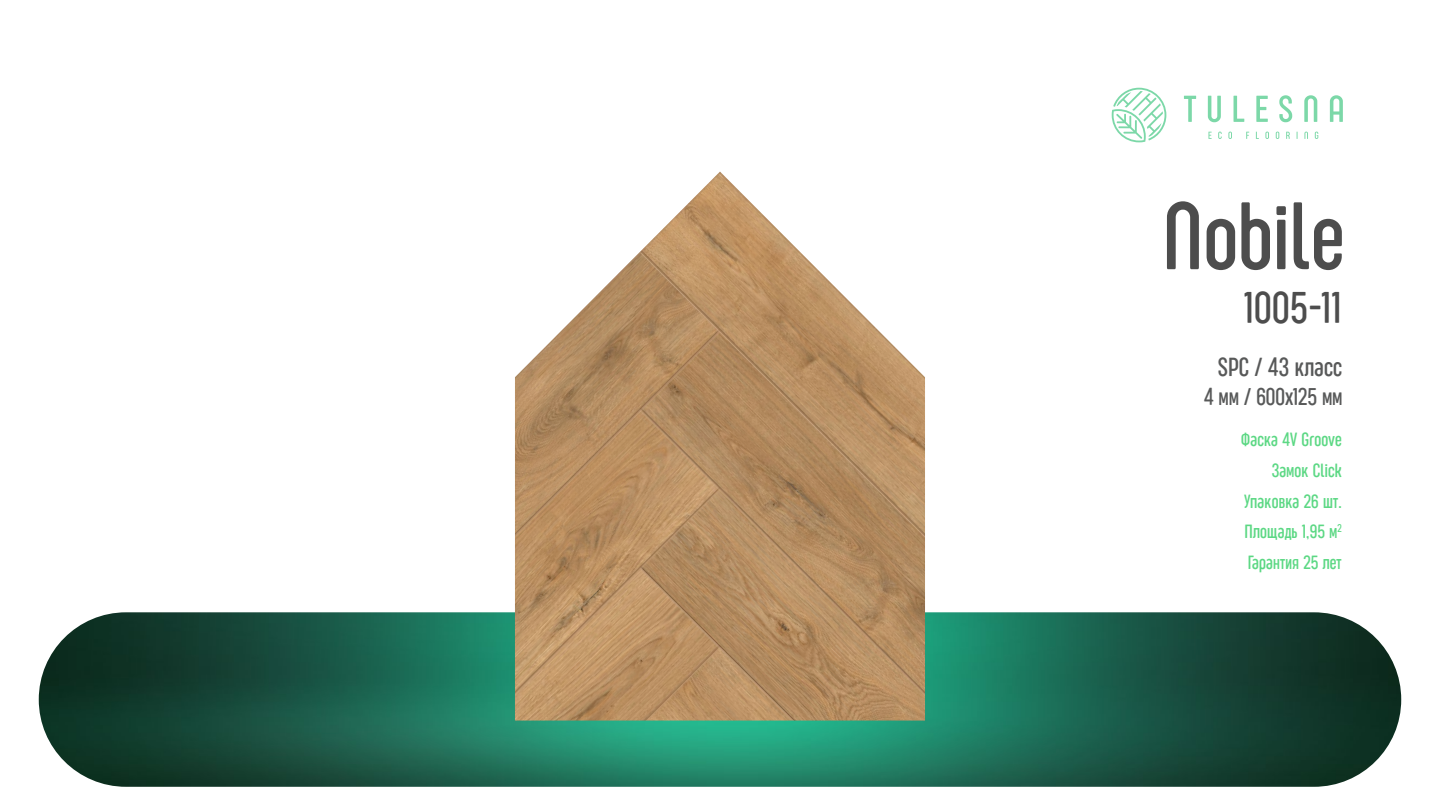
<style>
.page{position:relative;width:1440px;height:810px;background:#fff}
.page>*{position:absolute;margin:0;border:0;box-sizing:border-box;transform-origin:0 0}
.t1{font:300 99px "Sugo Pro Display";letter-spacing:.01em;color:#4d4d4d;scale:.96 1}
.t2{font:300 46.28px "Sugo Pro Display";letter-spacing:.01em;color:#4d4d4d;scale:.96 1}
.t3{font:300 27.22px "Sugo Pro Display";letter-spacing:.01em;color:#585959;scale:.96 1}
.t4{font:300 25.2px "Sugo Pro Display";color:#585959;scale:.96 1}
.t5{font:300 19.95px/30.8px "Sugo Pro Display";letter-spacing:.01em;color:#5cd884;text-align:right;scale:.96 1}
</style>
<div class="page">
<img style="left:39px;top:612px;width:1362px;height:175px;border-radius:87px">
<svg style="left:1112px;top:88px;width:54px;height:54px"></svg>
<svg style="left:1208px;top:132px;width:4px;height:7px"></svg>
<svg style="left:1218px;top:132px;width:4px;height:7px"></svg>
<svg style="left:1228px;top:132px;width:4px;height:7px"></svg>
<svg style="left:1246px;top:132px;width:3px;height:7px"></svg>
<svg style="left:1265px;top:132px;width:4px;height:7px"></svg>
<svg style="left:1276px;top:132px;width:3px;height:7px"></svg>
<svg style="left:1286px;top:132px;width:4px;height:7px"></svg>
<svg style="left:1304px;top:132px;width:4px;height:7px"></svg>
<svg style="left:1315px;top:132px;width:3px;height:7px"></svg>
<svg style="left:1184px;top:96px;width:12px;height:26px"></svg>
<svg style="left:1208px;top:96px;width:13px;height:26px"></svg>
<svg style="left:1234px;top:96px;width:10px;height:26px"></svg>
<svg style="left:1256px;top:96px;width:12px;height:26px"></svg>
<svg style="left:1279px;top:95px;width:13px;height:27px"></svg>
<svg style="left:1304px;top:95px;width:13px;height:27px"></svg>
<svg style="left:1330px;top:95px;width:13px;height:27px"></svg>
<img style="left:515px;top:172px;width:410px;height:549px">
<h1 class="t1" style="left:1163px;top:180px;width:190px">Nobile</h1>
<h2 class="t2" style="left:1244px;top:282px;width:103px">1005-11</h2>
<h3 class="t3" style="left:1218px;top:352px;width:131px">SPC / 43 класс</h3>
<p class="t4" style="left:1204px;top:383px;width:145px">4 мм / 600x125 мм</p>
<p class="t5" style="left:1241px;top:424px;width:106px">Фаска 4V Groove<br>Замок Click<br>Упаковка 26 шт.<br>Площадь 1,95 м<sup>2<br></sup>Гарантия 25 лет</p>
</div>
